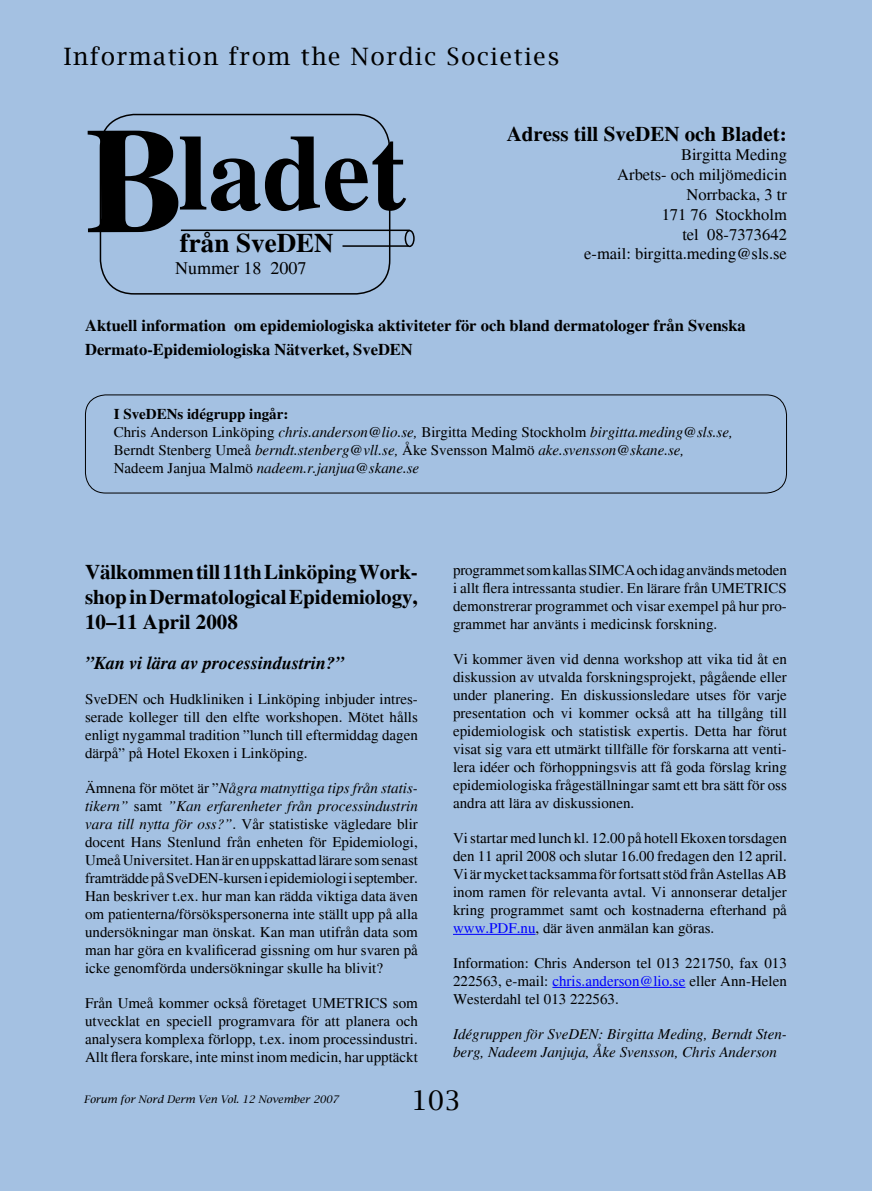
<style>
.page{position:relative;width:872px;height:1191px;background:#a4c1e2}
.page>*{position:absolute;margin:0;border:0;box-sizing:border-box;transform-origin:0 0}
.t1{font:700 150px "Times";color:#000}
.t2{font:700 108px "Times";color:#000}
.t3{font:700 27px "Times";color:#000}
.t4{font:27px "Lucida Bright";color:#000}
.t5{font:24px "Lucida Bright";letter-spacing:.06em;color:#000}
.t6{font:700 21px/25.2px "Times";color:#000;text-align:justify}
.t7{font:italic 700 18px "Times";color:#000}
.t8{font:18px "Times";color:#000}
.t9{font:700 16.5px/24.8px "Times";color:#000}
.t10{font:16.5px/19.8px "Times";color:#000;text-align:right}
.t11{font:15px/18px "Times";color:#000;text-align:justify}
.t12{font:italic 15px/18px "Times";color:#000}
.t13{font:italic 10.5px "Lucida Bright";color:#000}
.s1{font-weight:700;font-style:normal}
.s2{font-style:normal}
.s3{font-style:italic}
.s4{color:#00f}
</style>
<div class="page">
<div style="left:100px;top:114px;width:290px;height:180px;border:2px solid #000;border-radius:34px"></div>
<hr style="left:342px;top:245px;width:66px;height:2px;background:#000">
<hr style="left:181px;top:229px;width:229px;height:2px;background:#000">
<div style="left:404px;top:230px;width:11px;height:17px;border:2px solid #000;border-radius:50%"></div>
<hr style="left:453px;top:934px;width:82px;height:1px;background:#00f">
<hr style="left:552px;top:987px;width:133px;height:1px;background:#00f">
<div style="left:85px;top:394px;width:702px;height:99px;border:1px solid #000;border-radius:20px"></div>
<h3 class="t5" style="left:64px;top:43px;width:497px">Information from the Nordic Societies</h3>
<h1 class="t1" style="left:86px;top:94px;width:102px">B</h1>
<h2 class="t2" style="left:178px;top:110px;width:229px">ladet</h2>
<h3 class="t3" style="left:180px;top:227px;width:155px">från SveDEN</h3>
<p class="t8" style="left:175px;top:258px;width:133px">Nummer 18 2007</p>
<h3 class="t6" style="left:507px;top:121px;width:281px">Adress till SveDEN och Bladet:</h3>
<p class="t10" style="left:584px;top:145px;width:204px">Birgitta Meding<br>Arbets- och miljömedicin<br>Norrbacka, 3 tr<br>171 76 Stockholm<br>tel 08-7373642<br>e-mail: birgitta.meding@sls.se</p>
<p class="t9" style="left:85px;top:313px;width:662px">Aktuell information om epidemiologiska aktiviteter för och bland dermatologer från Svenska<br>Dermato-Epidemiologiska Nätverket, SveDEN</p>
<p class="t12" style="left:114px;top:406px;width:620px"><span class="s1">I SveDENs idégrupp ingår:<br></span><span class="s2">Chris Anderson Linköping</span> chris.anderson@lio.se, <span class="s2">Birgitta Meding Stockholm</span> birgitta.meding@sls.se, <span class="s2">Berndt Stenberg Umeå</span> berndt.stenberg@vll.se, <span class="s2">Åke Svensson Malmö</span> ake.svensson@skane.se, <span class="s2">Nadeem Janjua Malmö</span> nadeem.r.janjua@skane.se</p>
<h3 class="t6" style="left:85px;top:559px;width:334px">Välkommen till 11th Linköping Work&shy;shop in Dermatological Epi-demiology, 10–11 April 2008</h3>
<p class="t7" style="left:85px;top:652px;width:261px">”Kan vi lära av processindustrin?”</p>
<p class="t11" style="left:85px;top:689px;width:334px">SveDEN och Hudkliniken i Linköping inbjuder intres&shy;serade kolleger till den elfte workshopen. Mötet hålls enligt nygammal tradition ”lunch till eftermiddag dagen därpå” på Hotel Ekoxen i Linköping.</p>
<p class="t11" style="left:85px;top:778px;width:334px">Ämnena för mötet är ”<span class="s3">Några matnyttiga tips från statis&shy;tikern”</span> samt <span class="s3">”Kan erfarenheter från processindustrin vara till nytta för oss?”</span>. Vår statistiske vägledare blir docent Hans Stenlund från enheten för Epidemiologi, Umeå Universitet. Han är en uppskattad lärare som senast framträdde på SveDEN-kursen i epidemiologi i september.<br>Han beskriver t.ex. hur man kan rädda viktiga data även om patienterna/försökspersonerna inte ställt upp på alla undersökningar man önskat. Kan man utifrån data som man har göra en kvalificerad gissning om hur svaren på icke genomförda undersökningar skulle ha blivit?</p>
<p class="t11" style="left:85px;top:993px;width:334px">Från Umeå kommer också företaget Umetrics som utvecklat en speciell programvara för att planera och analysera komplexa förlopp, t.ex. inom processindustri.<br>Allt flera forskare, inte minst inom medicin, har upptäckt</p>
<p class="t11" style="left:453px;top:561px;width:335px;text-align:left">programmet som kallas SIMCA och idag används metoden i allt flera intressanta studier. En lärare från Umetrics demonstrerar programmet och visar exempel på hur pro&shy;grammet har använts i medicinsk forskning.</p>
<p class="t11" style="left:453px;top:650px;width:335px">Vi kommer även vid denna workshop att vika tid åt en diskussion av utvalda forskningsprojekt, pågående eller under planering. En diskussionsledare utses för varje presentation och vi kommer också att ha tillgång till epidemiologisk och statistisk expertis. Detta har förut visat sig vara ett utmärkt tillfälle för forskarna att venti&shy;lera idéer och förhoppningsvis att få goda förslag kring epidemiologiska frågeställningar samt ett bra sätt för oss andra att lära av diskussionen.</p>
<p class="t11" style="left:453px;top:829px;width:335px">Vi startar med lunch kl. 12.00 på hotell Ekoxen torsdagen den 11 april 2008 och slutar 16.00 fredagen den 12 april.<br>Vi är mycket tacksamma för fortsatt stöd från Astellas AB inom ramen för relevanta avtal. Vi annonserar detaljer kring programmet samt och kostnaderna efterhand på <span class="s4">www.PDF.nu</span>, där även anmälan kan göras.</p>
<p class="t11" style="left:453px;top:954px;width:335px">Information: Chris Anderson tel 013 221750, fax 013<br>222563, e-mail: <span class="s4">chris.anderson@lio.se</span> eller Ann-Helen Westerdahl tel 013 222563.</p>
<p class="t12" style="left:453px;top:1025px;width:335px">Idégruppen för SveDEN: Birgitta Meding, Berndt Sten&shy;berg, Nadeem Janjuja, Åke Svensson, Chris Anderson</p>
<p class="t13" style="left:84px;top:1093px;width:256px">Forum for Nord Derm Ven Vol. 12 November 2007</p>
<h3 class="t4" style="left:411px;top:1084px;width:51px">103</h3>
</div>
